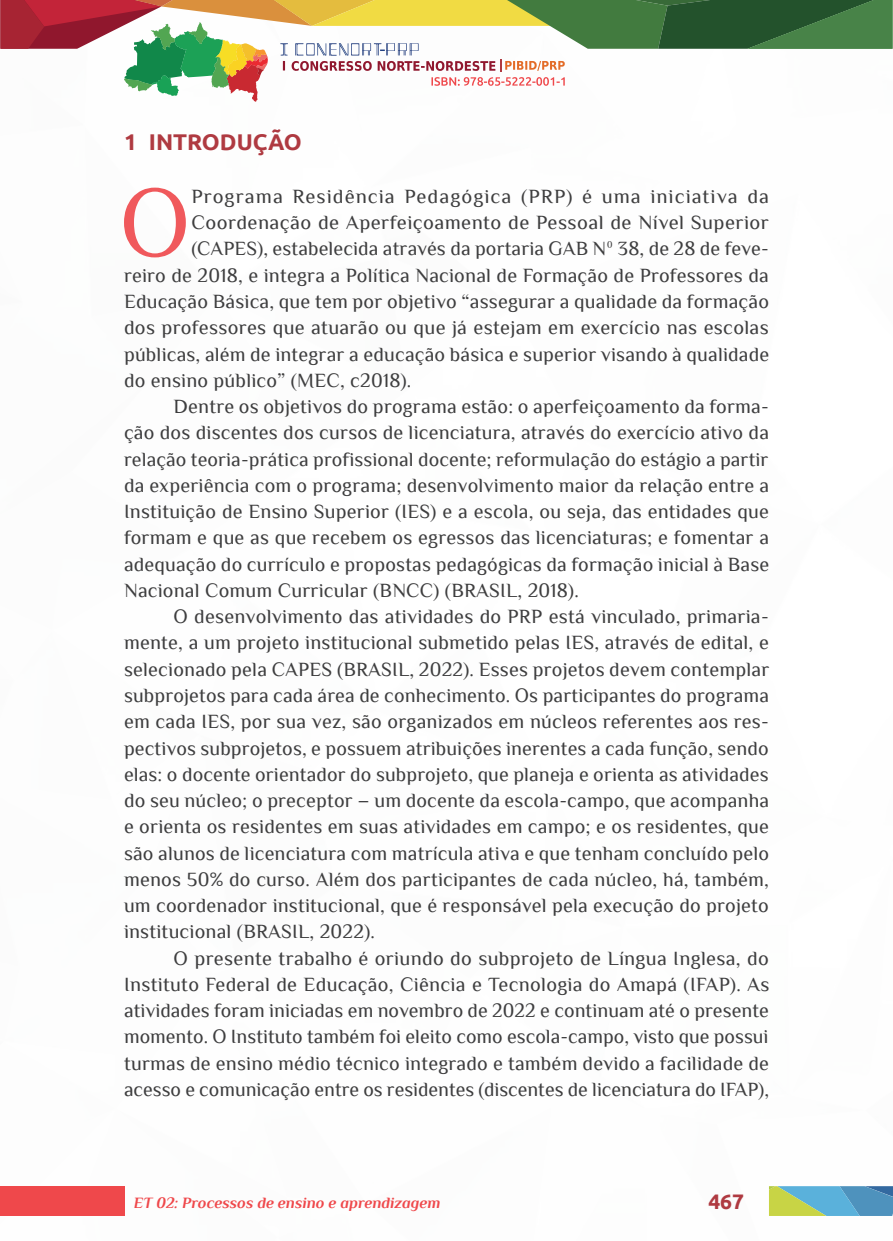
<style>
.page{position:relative;width:893px;height:1241px;background:#fff}
.page>*{position:absolute;margin:0;border:0;box-sizing:border-box;transform-origin:0 0}
._7_CAPITULAR{font:99.75px "Philosopher";color:#f0595c}
._5_INTRODUCAO{font:700 22.75px "Ubuntu";color:#af3a41}
.t1{font:700 21px "Ubuntu";color:#af3a41}
._6_CORPO{font:20.12px/26.2px "Philosopher";letter-spacing:.01em;color:#3e3e3f;text-align:justify}
._7_CAPITULAR-2{font:20.12px "Philosopher";letter-spacing:.01em;color:#3e3e3f}
._7_CAPITULAR-3{font:20.12px "Philosopher";letter-spacing:.05em;color:#3e3e3f}
.t2{font:italic 700 15.75px "Philosopher";color:#ef484b}
</style>
<div class="page">
<div style="left:0;top:1185px;width:124px;height:30px;background:#ef484b"></div>
<svg style="left:0;top:0;width:892px;height:102px"></svg>
<svg style="left:769px;top:1186px;width:124px;height:29px;background:#72aea9"></svg>
<p class="_5_INTRODUCAO" style="left:124px;top:128px;width:179px">1 INTRODUÇÃO</p>
<p class="_7_CAPITULAR" style="left:119px;top:170px;width:72px">O</p>
<p class="_7_CAPITULAR-3" style="left:191px;top:186px;width:579px">Programa Residência Pedagógica (PRP) é uma iniciativa da</p>
<p class="_7_CAPITULAR-2" style="left:191px;top:212px;width:579px">Coordenação de Aperfeiçoamento de Pessoal de Nível Superior</p>
<p class="_7_CAPITULAR-2" style="left:191px;top:238px;width:579px">(CAPES), estabelecida através da portaria GAB Nº 38, de 28 de feve-</p>
<p class="_7_CAPITULAR-2" style="left:124px;top:264px;width:646px">reiro de 2018, e integra a Política Nacional de Formação de Professores da</p>
<p class="_7_CAPITULAR-2" style="left:124px;top:291px;width:647px">Educação Básica, que tem por objetivo “assegurar a qualidade da formação</p>
<p class="_7_CAPITULAR-2" style="left:124px;top:317px;width:646px">dos professores que atuarão ou que já estejam em exercício nas escolas</p>
<p class="_7_CAPITULAR-2" style="left:124px;top:343px;width:647px">públicas, além de integrar a educação básica e superior visando à qualidade</p>
<p class="_7_CAPITULAR-2" style="left:124px;top:369px;width:289px">do ensino público” (MEC, c2018).</p>
<p class="_6_CORPO" style="left:124px;top:393px;width:647px;text-indent:50px">Dentre os objetivos do programa estão: o aperfeiçoamento da forma&shy;ção dos discentes dos cursos de licenciatura, através do exercício ativo da relação teoria-prática profissional docente; reformulação do estágio a partir da experiência com o programa; desenvolvimento maior da relação entre a Instituição de Ensino Superior (IES) e a escola, ou seja, das entidades que formam e que as que recebem os egressos das licenciaturas; e fomentar a adequação do currículo e propostas pedagógicas da formação inicial à Base Nacional Comum Curricular (BNCC) (BRASIL, 2018).</p>
<p class="_6_CORPO" style="left:124px;top:603px;width:647px;text-indent:50px">O desenvolvimento das atividades do PRP está vinculado, primaria&shy;mente, a um projeto institucional submetido pelas IES, através de edital, e selecionado pela CAPES (BRASIL, 2022). Esses projetos devem contemplar subprojetos para cada área de conhecimento. Os participantes do programa em cada IES, por sua vez, são organizados em núcleos referentes aos res&shy;pectivos subprojetos, e possuem atribuições inerentes a cada função, sendo elas: o docente orientador do subprojeto, que planeja e orienta as atividades do seu núcleo; o preceptor – um docente da escola-campo, que acompanha e orienta os residentes em suas atividades em campo; e os residentes, que são alunos de licenciatura com matrícula ativa e que tenham concluído pelo menos 50% do curso. Além dos participantes de cada núcleo, há, também, um coordenador institucional, que é responsável pela execução do projeto institucional (BRASIL, 2022).</p>
<p class="_6_CORPO" style="left:124px;top:944px;width:647px;text-indent:50px">O presente trabalho é oriundo do subprojeto de Língua Inglesa, do Instituto Federal de Educação, Ciência e Tecnologia do Amapá (IFAP). As atividades foram iniciadas em novembro de 2022 e continuam até o presente momento. O Instituto também foi eleito como escola-campo, visto que possui turmas de ensino médio técnico integrado e também devido a facilidade de acesso e comunicação entre os residentes (discentes de licenciatura do IFAP),</p>
<p class="t2" style="left:134px;top:1193px;width:308px">ET 02: Processos de ensino e aprendizagem</p>
<p class="t1" style="left:708px;top:1188px;width:37px">467</p>
</div>
